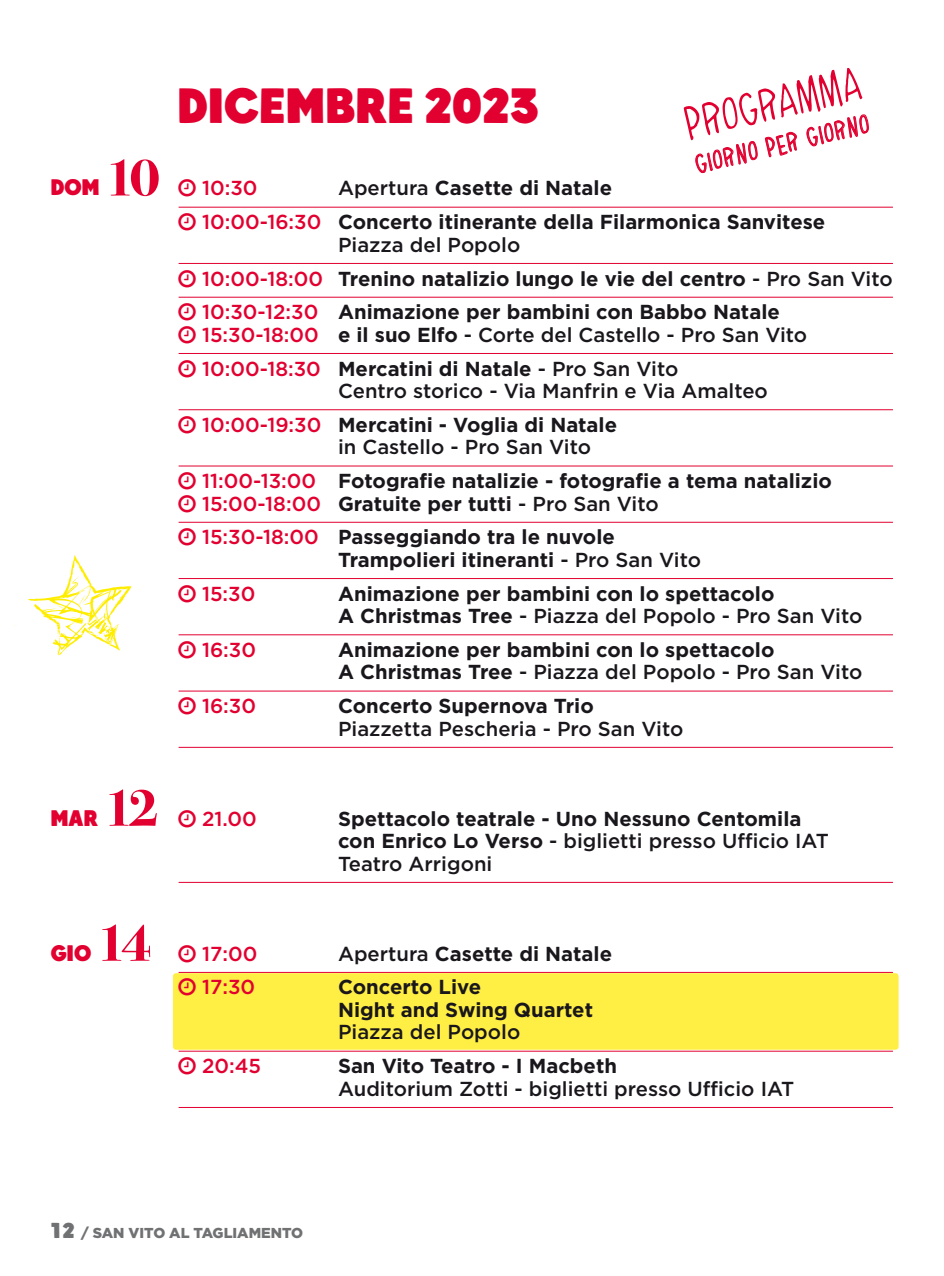
<style>
.page{position:relative;width:944px;height:1276px;background:#fff}
.page>*{position:absolute;margin:0;border:0;box-sizing:border-box;transform-origin:0 0}
.t1{font:55.12px "Alphabet Soup";color:#e20030}
.t2{font:700 54px "Bodoni Svty Two ITCTT";color:#e20030}
.t3{font:49.5px "Crunold";color:#e20030}
.t4{font:31.5px "Alphabet Soup";color:#e20030}
.t5{font:22.5px "Crunold";color:#e20030}
.t6{font:700 20.25px/33.8px "Gotham";color:#1a171c}
.t7{font:500 20.25px/33.8px "Gotham";color:#1a171c}
.t8{font:500 20.25px "Gotham";color:#e20030}
.t9{font:900 14.4px "Gotham";color:#707172}
.s1{font-weight:500}
.s2{font-weight:500;color:#e20030}
.s3{color:#e20030}
.s4{font-weight:700}
.s5{font-family:"Crunold";font-weight:400;font-size:21.6px}
</style>
<div class="page">
<svg style="left:25px;top:555px;width:107px;height:100px"></svg>
<hr style="left:179px;top:207px;width:714px;height:1px;background:#e20030">
<hr style="left:179px;top:263px;width:714px;height:1px;background:#e20030">
<hr style="left:179px;top:297px;width:714px;height:1px;background:#e20030">
<hr style="left:179px;top:353px;width:714px;height:1px;background:#e20030">
<hr style="left:179px;top:409px;width:714px;height:1px;background:#e20030">
<hr style="left:179px;top:465px;width:714px;height:1px;background:#e20030">
<hr style="left:179px;top:522px;width:714px;height:1px;background:#e20030">
<hr style="left:179px;top:578px;width:714px;height:1px;background:#e20030">
<hr style="left:179px;top:634px;width:714px;height:1px;background:#e20030">
<hr style="left:179px;top:690px;width:714px;height:1px;background:#e20030">
<hr style="left:179px;top:747px;width:714px;height:1px;background:#e20030">
<hr style="left:179px;top:882px;width:714px;height:1px;background:#e20030">
<hr style="left:179px;top:972px;width:714px;height:1px;background:#e20030">
<div style="left:173px;top:973px;width:726px;height:76px;background:#ffef44;border-radius:3px"></div>
<hr style="left:179px;top:1050px;width:714px;height:1px;background:#e20030">
<hr style="left:179px;top:1107px;width:714px;height:1px;background:#e20030">
<svg style="left:696px;top:141px;width:62px;height:32px"></svg>
<svg style="left:765px;top:132px;width:32px;height:25px"></svg>
<svg style="left:807px;top:114px;width:62px;height:33px"></svg>
<p class="t5" style="left:51px;top:173px;width:51px">DOM</p>
<h2 class="t2" style="left:105px;top:133px;width:57px">10</h2>
<h3 class="t3" style="left:179px;top:74px;width:363px">DICEMBRE 2023</h3>
<h1 class="t1" style="left:682px;top:102px;width:179px;rotate:-13deg">PROGRAMMA</h1>
<h3 class="t4" style="left:693px;top:152px;width:179px;rotate:-13deg">GIORNO PER GIORNO</h3>
<p class="t6" style="left:202px;top:171px;width:625px;text-indent:136px"><span class="s1">Apertura</span> Casette di Natale<br><span class="s2">10:00-16:30</span> Concerto itinerante della Filarmonica Sanvitese</p>
<p class="t6" style="left:202px;top:228px;width:692px;text-indent:136px"><span class="s1">Piazza del Popolo<br></span><span class="s2">10:00-18:00</span> Trenino natalizio lungo le vie del centro <span class="s1">- Pro San Vito<br></span><span class="s2">10:30-12:30</span> Animazione per bambini con Babbo Natale</p>
<p class="t7" style="left:202px;top:317px;width:607px"><span class="s3">15:30-18:00</span> <span class="s4">e il suo Elfo</span> - Corte del Castello - Pro San Vito<br><span class="s3">10:00-18:30</span> <span class="s4">Mercatini di Natale</span> - Pro San Vito</p>
<p class="t7" style="left:202px;top:374px;width:567px;text-indent:136px">Centro storico - Via Manfrin e Via Amalteo<br><span class="s3">10:00-19:30</span> <span class="s4">Mercatini - Voglia di Natale</span></p>
<p class="t6" style="left:202px;top:430px;width:631px;text-indent:136px"><span class="s1">in Castello - Pro San Vito<br></span><span class="s2">11:00-13:00</span> Fotografie natalizie - fotografie a tema natalizio</p>
<p class="t6" style="left:202px;top:486px;width:458px"><span class="s2">15:00-18:00</span> Gratuite per tutti <span class="s1">- Pro San Vito<br></span><span class="s2">15:30-18:00</span> Passeggiando tra le nuvole</p>
<p class="t6" style="left:338px;top:543px;width:364px">Trampolieri itineranti <span class="s1">- Pro San Vito</span></p>
<p class="t8" style="left:202px;top:580px;width:55px">15:30</p>
<p class="t6" style="left:338px;top:582px;width:526px;line-height:22.5px">Animazione per bambini con lo spettacolo<br>A Christmas Tree <span class="s1">- Piazza del Popolo - Pro San Vito</span></p>
<p class="t8" style="left:202px;top:636px;width:56px">16:30</p>
<p class="t6" style="left:338px;top:638px;width:526px;line-height:22.5px">Animazione per bambini con lo spettacolo<br>A Christmas Tree <span class="s1">- Piazza del Popolo - Pro San Vito</span></p>
<p class="t8" style="left:202px;top:693px;width:56px">16:30</p>
<p class="t6" style="left:338px;top:689px;width:257px">Concerto Supernova Trio</p>
<p class="t7" style="left:338px;top:711px;width:347px">Piazzetta Pescheria - Pro San Vito</p>
<p class="t8" style="left:202px;top:175px;width:57px">10:30</p>
<p class="t5" style="left:51px;top:803px;width:49px">MAR</p>
<h2 class="t2" style="left:103px;top:763px;width:57px">12</h2>
<p class="t5" style="left:51px;top:938px;width:42px">GIO</p>
<h2 class="t2" style="left:96px;top:898px;width:57px">14</h2>
<p class="t8" style="left:202px;top:805px;width:56px">21.00</p>
<p class="t6" style="left:338px;top:807px;width:492px;line-height:22.5px">Spettacolo teatrale - Uno Nessuno Centomila con Enrico Lo Verso <span class="s1">- biglietti presso Ufficio IAT<br>Teatro Arrigoni</span></p>
<p class="t8" style="left:202px;top:940px;width:57px">17:00</p>
<p class="t6" style="left:338px;top:936px;width:276px"><span class="s1">Apertura</span> Casette di Natale</p>
<p class="t8" style="left:202px;top:974px;width:55px">17:30</p>
<p class="t6" style="left:338px;top:976px;width:257px;line-height:22.5px">Concerto Live<br>Night and Swing Quartet</p>
<p class="t7" style="left:338px;top:1015px;width:184px">Piazza del Popolo</p>
<p class="t8" style="left:202px;top:1053px;width:61px">20:45</p>
<p class="t6" style="left:338px;top:1049px;width:280px">San Vito Teatro - I Macbeth</p>
<p class="t7" style="left:338px;top:1071px;width:458px">Auditorium Zotti - biglietti presso Ufficio IAT</p>
<p class="t9" style="left:51px;top:1222px;width:254px"><span class="s5">12</span> / SAN VITO AL TAGLIAMENTO</p>
</div>
